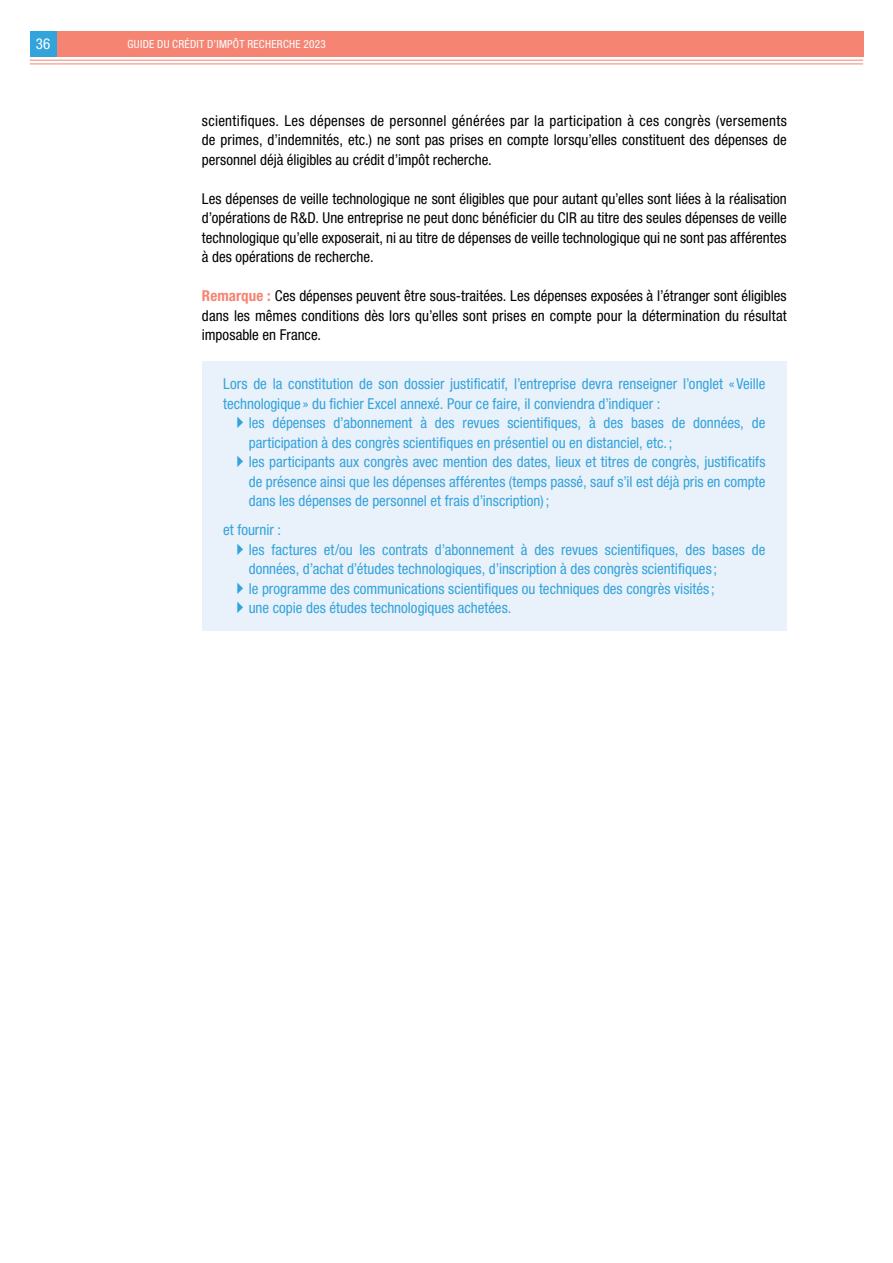
<style>
.page{position:relative;width:893px;height:1263px;background:#fff}
.page>*{position:absolute;margin:0;border:0;box-sizing:border-box;transform-origin:0 0}
.t1{font:condensed 15px/19.5px "Helvetica Neue LT Std";color:#33a3dc}
.t2{font:condensed 15px/19.5px "Helvetica Neue LT Std";color:#000;text-align:justify}
.t3{font:condensed 15px "Helvetica Neue LT Std";color:#fff}
.t4{font:condensed 11.25px "Helvetica Neue LT Std";letter-spacing:.025em;color:#fff}
.s1{font-weight:700;color:#f58473}
</style>
<div class="page">
<div style="left:202px;top:361px;width:585px;height:65px;background:#e9f1fa"></div>
<div style="left:202px;top:400px;width:585px;height:65px;background:#e9f1fa"></div>
<div style="left:202px;top:439px;width:585px;height:84px;background:#e9f1fa"></div>
<div style="left:202px;top:508px;width:585px;height:44px;background:#e9f1fa"></div>
<div style="left:202px;top:527px;width:585px;height:64px;background:#e9f1fa"></div>
<div style="left:202px;top:586px;width:585px;height:44px;background:#e9f1fa"></div>
<div style="left:30px;top:31px;width:833px;height:26px;background:#f58473"></div>
<hr style="left:30px;top:64px;width:833px;height:1px;background:#f58473">
<hr style="left:30px;top:60px;width:833px;height:1px;background:#f58473">
<div style="left:30px;top:31px;width:27px;height:26px;background:#33a3dc"></div>
<p class="t3" style="left:36px;top:35px;width:16px">36</p>
<p class="t4" style="left:128px;top:38px;width:200px">GUIDE DU CRÉDIT D’IMPÔT RECHERCHE 2023</p>
<p class="t2" style="left:202px;top:111px;width:586px">scientifiques. Les dépenses de personnel générées par la participation à ces congrès (versements de primes, d’indemnités, etc.) ne sont pas prises en compte lorsqu’elles constituent des dépenses de personnel déjà éligibles au crédit d’impôt recherche.</p>
<p class="t2" style="left:202px;top:189px;width:586px">Les dépenses de veille technologique ne sont éligibles que pour autant qu’elles sont liées à la réalisation d’opérations de R&amp;D. Une entreprise ne peut donc bénéficier du CIR au titre des seules dépenses de veille technologique qu’elle exposerait, ni au titre de dépenses de veille technologique qui ne sont pas afférentes à des opérations de recherche.</p>
<p class="t2" style="left:202px;top:286px;width:586px"><span class="s1">Remarque :</span> Ces dépenses peuvent être sous‑traitées. Les dépenses exposées à l’étranger sont éligibles dans les mêmes conditions dès lors qu’elles sont prises en compte pour la détermination du résultat imposable en France.</p>
<p class="t1" style="left:223px;top:374px;width:544px">Lors de la constitution de son dossier justificatif, l’entreprise devra renseigner l’onglet « Veille technologique » du fichier Excel annexé. Pour ce faire, il conviendra d’indiquer :</p>
<p class="t1" style="left:249px;top:413px;width:518px">les dépenses d’abonnement à des revues scientifiques, à des bases de données, de participation à des congrès scientifiques en présentiel ou en distanciel, etc. ;<br>les participants aux congrès avec mention des dates, lieux et titres de congrès, justificatifs de présence ainsi que les dépenses afférentes (temps passé, sauf s’il est déjà pris en compte dans les dépenses de personnel et frais d’inscription) ;</p>
<p class="t1" style="left:249px;top:520px;width:518px;text-indent:-25px">et fournir :<br>les factures et/ou les contrats d’abonnement à des revues scientifiques, des bases de données, d’achat d’études technologiques, d’inscription à des congrès scientifiques ;<br>le programme des communications scientifiques ou techniques des congrès visités ;<br>une copie des études technologiques achetées.</p>
</div>
